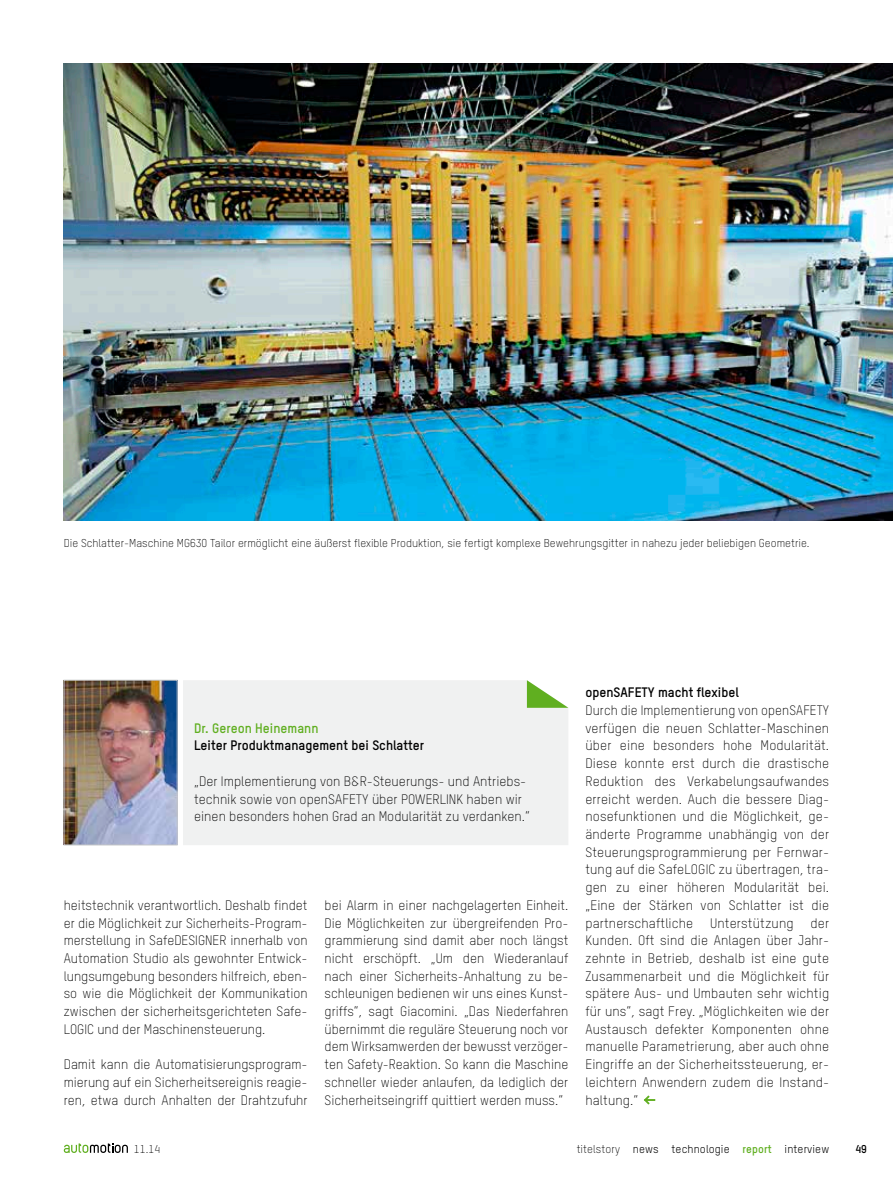
<style>
.page{position:relative;width:893px;height:1191px;background:#fff}
.page>*{position:absolute;margin:0;border:0;box-sizing:border-box;transform-origin:0 0}
.t1{font:300 13.5px/17.7px "TSTARPRO";color:#000;text-align:justify}
.t2{font:700 13.5px "TSTARPRO";color:#000}
.t3{font:700 13.5px "TSTARPRO";color:#60af20}
.t4{font:300 11.25px "TSTARPRO";color:#000}
.t5{font:11.25px "TSTARPRO";letter-spacing:.01em;color:#000}
.t6{font:700 11.25px "TSTARPRO";color:#000}
.s1{font-weight:300}
.s2{font-weight:700;color:#60af20}
</style>
<div class="page">
<img style="left:64px;top:64px;width:829px;height:456px">
<div style="left:183px;top:680px;width:385px;height:165px;background:#f0f1f1"></div>
<svg style="left:527px;top:680px;width:41px;height:28px"></svg>
<img style="left:66px;top:682px;width:109px;height:161px">
<div style="left:64px;top:680px;width:113px;height:165px;border:1px solid #c3c4c7"></div>
<svg style="left:644px;top:1095px;width:11px;height:10px"></svg>
<svg style="left:64px;top:1143px;width:64px;height:10px"></svg>
<p class="t4" style="left:64px;top:535px;width:747px">Die Schlatter-Maschine MG630 Tailor ermöglicht eine äußerst flexible Produktion, sie fertigt komplexe Bewehrungsgitter in nahezu jeder beliebigen Geometrie.</p>
<p class="t3" style="left:194px;top:718px;width:126px">Dr. Gereon Heinemann</p>
<p class="t2" style="left:194px;top:736px;width:232px">Leiter Produktmanagement bei Schlatter</p>
<p class="t1" style="left:194px;top:771px;width:337px;text-align:left">„Der Implementierung von B&amp;R-Steuerungs- und Antriebs&shy;technik sowie von openSAFETY über POWERLINK haben wir einen besonders hohen Grad an Modularität zu verdanken.“</p>
<p class="t1" style="left:64px;top:895px;width:245px">heitstechnik verantwortlich. Deshalb findet er die Möglichkeit zur Sicherheits-Program&shy;merstellung in SafeDESIGNER innerhalb von Automation Studio als gewohnter Entwick&shy;lungsumgebung besonders hilfreich, eben&shy;so wie die Möglichkeit der Kommunikation zwischen der sicherheitsgerichteten Safe-LOGIC und der Maschinensteuerung.</p>
<p class="t1" style="left:64px;top:1055px;width:245px">Damit kann die Automatisierungsprogram&shy;mierung auf ein Sicherheitsereignis reagie&shy;ren, etwa durch Anhalten der Drahtzufuhr</p>
<p class="t1" style="left:325px;top:895px;width:245px">bei Alarm in einer nachgelagerten Einheit.<br>Die Möglichkeiten zur übergreifenden Pro&shy;grammierung sind damit aber noch längst nicht erschöpft. „Um den Wiederanlauf nach einer Sicherheits-Anhaltung zu be&shy;schleunigen bedienen wir uns eines Kunst&shy;griffs“, sagt Giacomini. „Das Niederfahren übernimmt die reguläre Steuerung noch vor dem Wirksamwerden der bewusst verzöger&shy;ten Safety-Reaktion. So kann die Maschine schneller wieder anlaufen, da lediglich der Sicherheitseingriff quittiert werden muss.“</p>
<p class="t2" style="left:585px;top:683px;width:155px">openSAFETY macht flexibel</p>
<p class="t1" style="left:585px;top:701px;width:245px">Durch die Implementierung von openSAFETY verfügen die neuen Schlatter-Maschinen über eine besonders hohe Modularität.<br>Diese konnte erst durch die drastische Reduktion des Verkabelungsaufwandes erreicht werden. Auch die bessere Diag&shy;nosefunktionen und die Möglichkeit, ge&shy;änderte Programme unabhängig von der Steuerungsprogrammierung per Fernwar&shy;tung auf die SafeLOGIC zu übertragen, tra&shy;gen zu einer höheren Modularität bei. „Eine der Stärken von Schlatter ist die partnerschaftliche</p>
<p class="t1" style="left:710px;top:913px;width:85px">Unterstützung</p>
<p class="t1" style="left:585px;top:913px;width:245px;text-indent:225px">der Kunden. Oft sind die Anlagen über Jahr&shy;zehnte in Betrieb, deshalb ist eine gute Zusammenarbeit und die Möglichkeit für spätere Aus- und Umbauten sehr wichtig für uns“, sagt Frey. „Möglichkeiten wie der Austausch defekter Komponenten ohne manuelle Parametrierung, aber auch ohne Eingriffe an der Sicherheitssteuerung, er&shy;leichtern Anwendern zudem die Instand&shy;haltung.“</p>
<p class="t4" style="left:134px;top:1141px;width:28px">11.14</p>
<p class="t5" style="left:577px;top:1141px;width:254px"><span class="s1">titelstory</span> news technologie <span class="s2">report</span> interview</p>
<p class="t6" style="left:855px;top:1141px;width:13px">49</p>
</div>
